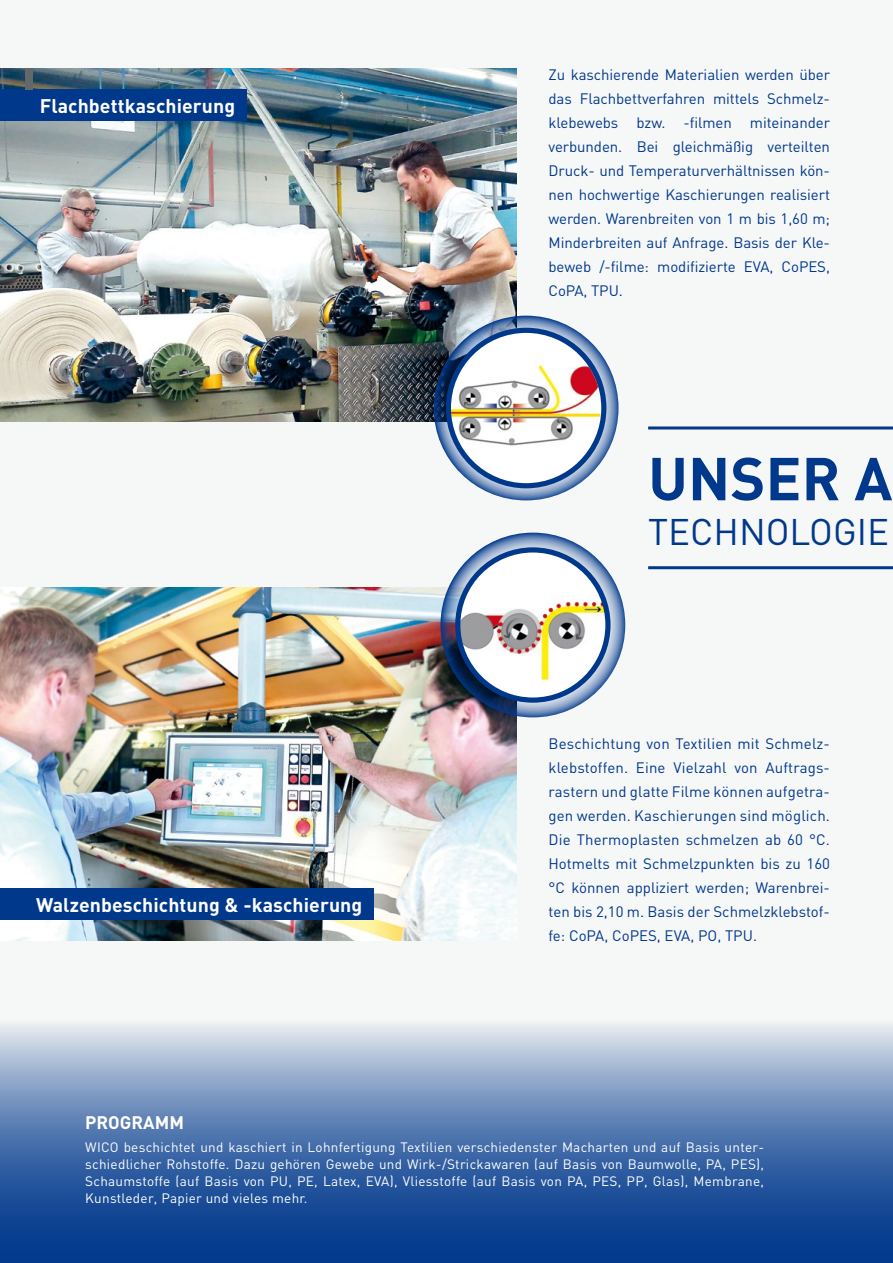
<style>
.page{position:relative;width:893px;height:1263px;background:#f6f7f7}
.page>*{position:absolute;margin:0;border:0;box-sizing:border-box;transform-origin:0 0}
.t1{font:700 59.55px "DIN";color:#00388c}
.t2{font:36.6px "DIN";color:#00388c}
.t3{font:700 19.5px "DIN";letter-spacing:.005em;color:#fff}
.t4{font:700 18px "DIN";color:#fff}
.t5{font:15px/24px "DIN";letter-spacing:-.005em;color:#00388c;text-align:justify}
.t6{font:13.5px/17.2px "DIN";letter-spacing:.02em;color:#fff;text-align:justify}
</style>
<div class="page">
<img style="left:0;top:68px;width:517px;height:353px">
<div style="left:0;top:89px;width:246px;height:32px;background:#00388c"></div>
<svg style="left:434px;top:316px;width:184px;height:184px;background:#5a7bab"></svg>
<svg style="left:448px;top:330px;width:156px;height:156px"></svg>
<img style="left:451px;top:333px;width:150px;height:135px">
<div style="left:446px;top:328px;width:160px;height:160px;border:5px solid #00388c;border-radius:50%"></div>
<img style="left:0;top:588px;width:517px;height:353px">
<div style="left:0;top:888px;width:373px;height:32px;background:#00388c"></div>
<svg style="left:440px;top:533px;width:185px;height:184px;background:#5c79a6"></svg>
<img style="left:458px;top:550px;width:150px;height:150px;border-radius:75px">
<div style="left:455px;top:547px;width:156px;height:156px;border:5px solid #00388c;border-radius:50%"></div>
<hr style="left:648px;top:566px;width:245px;height:3px;background:#00388c">
<hr style="left:648px;top:426px;width:245px;height:3px;background:#00388c">
<svg style="left:0;top:1024px;width:893px;height:239px;background:#567bb1"></svg>
<div style="left:25px;top:68px;width:8px;height:21px;background:#64686a"></div>
<h3 class="t3" style="left:40px;top:94px;width:197px">Flachbettkaschierung</h3>
<h3 class="t3" style="left:36px;top:892px;width:328px">Walzenbeschichtung &amp; -kaschierung</h3>
<p class="t4" style="left:85px;top:1110px;width:100px">PROGRAMM</p>
<p class="t5" style="left:549px;top:63px;width:283px">Zu kaschierende Materialien werden über das Flachbettverfahren mittels Schmelz&shy;klebewebs bzw. -filmen miteinander verbunden. Bei gleichmäßig verteilten Druck- und Temperaturverhältnissen kön&shy;nen hochwertige Kaschierungen realisiert werden. Warenbreiten von 1 m bis 1,60 m; Minderbreiten auf Anfrage. Basis der Kle&shy;beweb /-filme: modifizierte EVA, CoPES, CoPA, TPU.</p>
<h1 class="t1" style="left:648px;top:440px;width:246px">UNSER A</h1>
<h2 class="t2" style="left:648px;top:509px;width:242px">TECHNOLOGIE</h2>
<p class="t5" style="left:549px;top:731px;width:283px">Beschichtung von Textilien mit Schmelz&shy;klebstoffen. Eine Vielzahl von Auftrags&shy;rastern und glatte Filme können aufgetra&shy;gen werden. Kaschierungen sind möglich.<br>Die Thermoplasten schmelzen ab 60 °C.<br>Hotmelts mit Schmelzpunkten bis zu 160 °C können appliziert werden; Warenbrei&shy;ten bis 2,10 m. Basis der Schmelzklebstof&shy;fe: CoPA, CoPES, EVA, PO, TPU.</p>
<p class="t6" style="left:85px;top:1138px;width:680px">WICO beschichtet und kaschiert in Lohnfertigung Textilien verschiedenster Macharten und auf Basis unter&shy;schiedlicher Rohstoffe. Dazu gehören Gewebe und Wirk-/Strickawaren (auf Basis von Baumwolle, PA, PES), Schaumstoffe (auf Basis von PU, PE, Latex, EVA), Vliesstoffe (auf Basis von PA, PES, PP, Glas), Membrane, Kunstleder, Papier und vieles mehr.</p>
</div>
